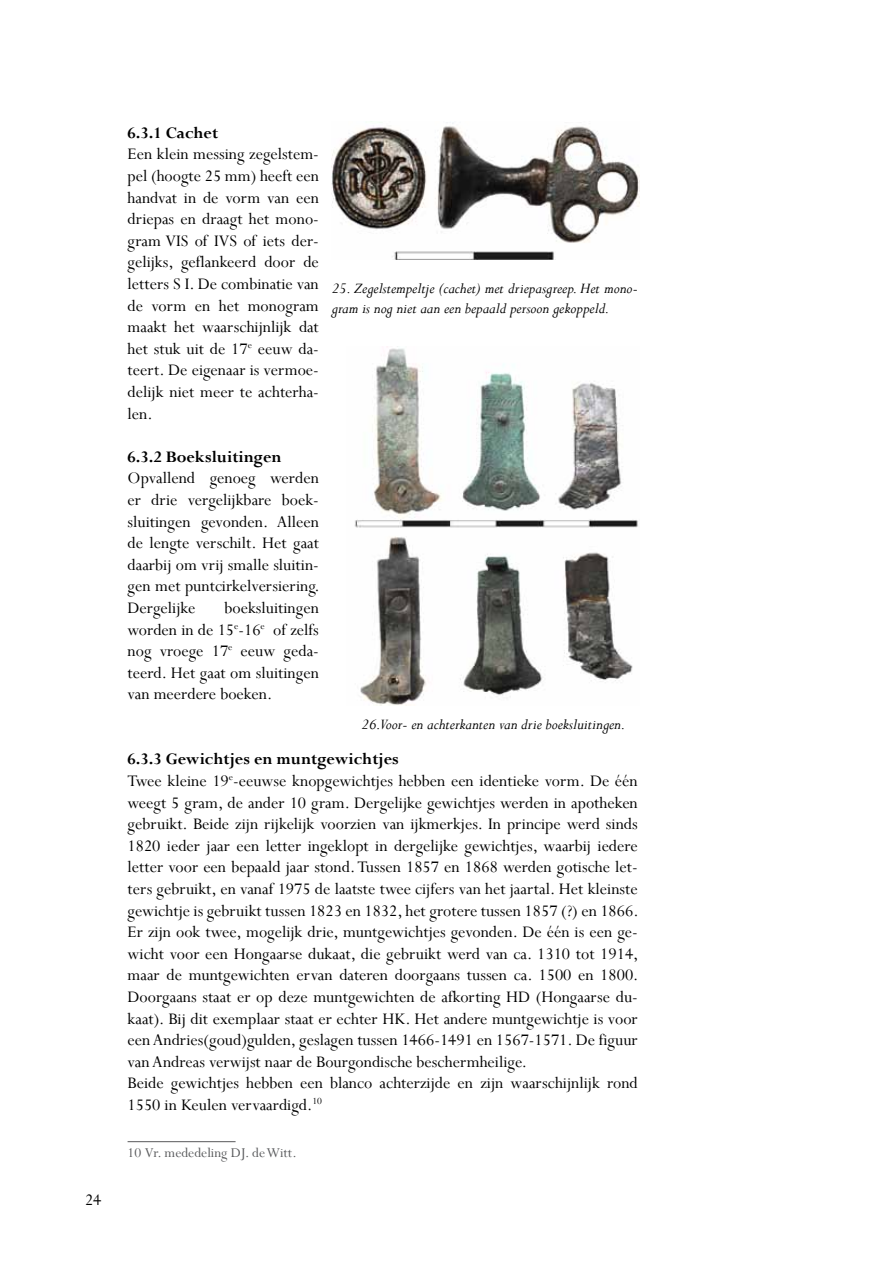
<style>
.page{position:relative;width:893px;height:1263px;background:#fff}
.page>*{position:absolute;margin:0;border:0;box-sizing:border-box;transform-origin:0 0}
.t1{font:18px/21.6px "Perpetua";color:#000;text-align:justify}
.t2{font:700 18px "Perpetua";color:#000}
.t3{font:italic 16.5px/19.8px "Perpetua";color:#000}
.t4{font:15px "Perpetua";color:#58595b}
.s1{font-weight:700}
</style>
<div class="page">
<hr style="left:128px;top:1141px;width:108px;height:1px;background:#58595b">
<img style="left:332px;top:121px;width:308px;height:138px">
<img style="left:354px;top:348px;width:284px;height:358px">
<p class="t1" style="left:85px;top:1189px;width:18px">24</p>
<p class="t2" style="left:128px;top:121px;width:92px">6.3.1 Cachet</p>
<p class="t1" style="left:128px;top:143px;width:193px">Een klein messing zegelstem&shy;pel (hoogte 25 mm) heeft een handvat in de vorm van een driepas en draagt het mono&shy;gram VIS of IVS of iets der&shy;gelijks, geflankeerd door de letters S I. De combinatie van de vorm en het monogram maakt het waarschijnlijk dat het stuk uit de 17<sup>e</sup> eeuw da&shy;teert. De eigenaar is vermoe&shy;delijk niet meer te achterha&shy;len.</p>
<p class="t2" style="left:128px;top:445px;width:156px">6.3.2 Boeksluitingen</p>
<p class="t1" style="left:128px;top:467px;width:194px">Opvallend genoeg werden er drie vergelijkbare boek&shy;sluitingen gevonden. Alleen de lengte verschilt. Het gaat daarbij om vrij smalle sluitin&shy;gen met puntcirkelversiering.<br>Dergelijke</p>
<p class="t1" style="left:128px;top:597px;width:193px;text-indent:97px">boeksluitingen worden in de 15<sup>e</sup>-16<sup>e</sup> of zelfs nog vroege 17<sup>e</sup> eeuw geda&shy;teerd. Het gaat om sluitingen van meerdere boeken.</p>
<p class="t3" style="left:332px;top:278px;width:308px">25. Zegelstempeltje (cachet) met driepasgreep. Het mono&shy;gram is nog niet aan een bepaald persoon gekoppeld.</p>
<p class="t3" style="left:361px;top:714px;width:266px">26.Voor- en achterkanten van drie boeksluitingen.</p>
<p class="t1" style="left:128px;top:748px;width:513px;text-align:left"><span class="s1">6.3.3 Gewichtjes en muntgewichtjes<br></span>Twee kleine 19<sup>e</sup>-eeuwse knopgewichtjes hebben een identieke vorm. De één weegt 5 gram, de ander 10 gram. Dergelijke gewichtjes werden in apotheken gebruikt. Beide zijn rijkelijk voorzien van ijkmerkjes. In principe werd sinds 1820 ieder jaar een letter ingeklopt in dergelijke gewichtjes, waarbij iedere letter voor een bepaald jaar stond. Tussen 1857 en 1868 werden gotische let&shy;ters gebruikt, en vanaf 1975 de laatste twee cijfers van het jaartal. Het kleinste gewichtje is gebruikt tussen 1823 en 1832, het grotere tussen 1857 (?) en 1866.<br>Er zijn ook twee, mogelijk drie, muntgewichtjes gevonden. De één is een ge&shy;wicht voor een Hongaarse dukaat, die gebruikt werd van ca. 1310 tot 1914, maar de muntgewichten ervan dateren doorgaans tussen ca. 1500 en 1800.<br>Doorgaans staat er op deze muntgewichten de afkorting HD (Hongaarse du&shy;kaat). Bij dit exemplaar staat er echter HK. Het andere muntgewichtje is voor een Andries(goud)gulden, geslagen tussen 1466-1491 en 1567-1571. De figuur van Andreas verwijst naar de Bourgondische beschermheilige.<br>Beide gewichtjes hebben een blanco achterzijde en zijn waarschijnlijk rond 1550 in Keulen vervaardigd.<sup>10</sup></p>
<p class="t4" style="left:128px;top:1143px;width:171px">10 Vr. mededeling DJ. de Witt.</p>
</div>
